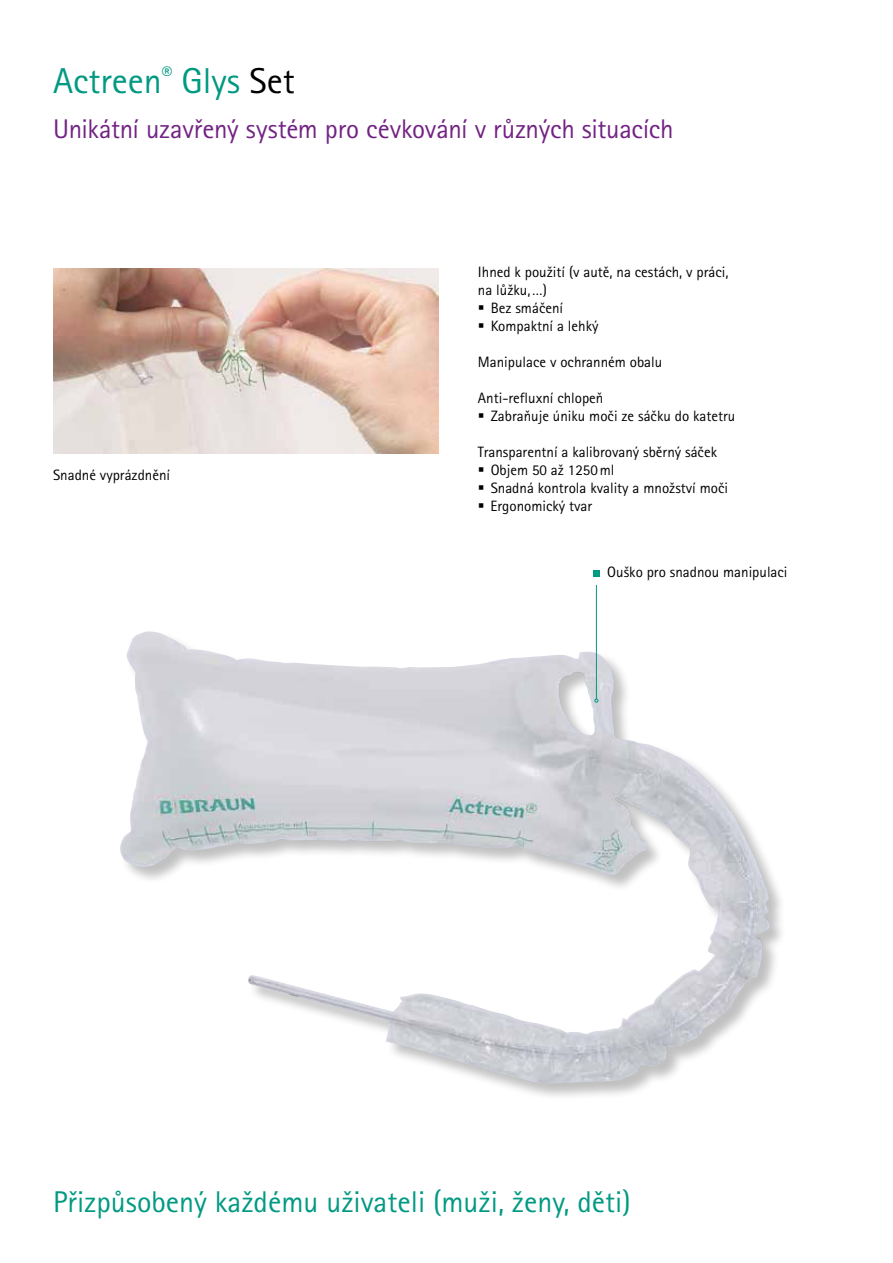
<style>
.page{position:relative;width:893px;height:1263px;background:#fff}
.page>*{position:absolute;margin:0;border:0;box-sizing:border-box;transform-origin:0 0}
.t1{font:36px "Rotis Sans Serif Pro";color:#009982}
.t2{font:30px "Rotis Sans Serif Pro";color:#009982}
.t3{font:27px "Rotis Sans Serif Pro";letter-spacing:-.01em;color:#722283}
.t4{font:15px/18px "Rotis Sans Serif Pro";color:#000}
.s1{color:#000}
</style>
<div class="page">
<div style="left:120px;top:631px;width:667px;height:470px;background:#000;opacity:.25"></div>
<img style="left:120px;top:632px;width:579px;height:251px">
<img style="left:53px;top:269px;width:385px;height:185px">
<div style="left:593px;top:571px;width:7px;height:6px;background:#009982"></div>
<hr style="left:596px;top:585px;width:1px;height:114px;background:#009982">
<svg style="left:594px;top:699px;width:4px;height:3px"></svg>
<h1 class="t1" style="left:53px;top:59px;width:243px">Actreen<sup>®</sup> Glys <span class="s1">Set</span></h1>
<h3 class="t3" style="left:53px;top:113px;width:622px">Unikátní uzavřený systém pro cévkování v různých situacích</h3>
<p class="t4" style="left:53px;top:466px;width:119px">Snadné vyprázdnění</p>
<p class="t4" style="left:478px;top:263px;width:252px">Ihned k použití (v autě, na cestách, v práci,</p>
<p class="t4" style="left:478px;top:281px;width:71px">na lůžku,…)</p>
<p class="t4" style="left:491px;top:299px;width:74px">Bez smáčení</p>
<p class="t4" style="left:491px;top:317px;width:109px">Kompaktní a lehký</p>
<p class="t4" style="left:478px;top:353px;width:186px">Manipulace v ochranném obalu</p>
<p class="t4" style="left:491px;top:389px;width:246px;text-indent:-13px">Anti-refluxní chlopeň<br>Zabraňuje úniku moči ze sáčku do katetru</p>
<p class="t4" style="left:491px;top:443px;width:239px;text-indent:-13px">Transparentní a kalibrovaný sběrný sáček<br>Objem 50 až 1250ml<br>Snadná kontrola kvality a množství moči<br>Ergonomický tvar</p>
<p class="t4" style="left:607px;top:563px;width:182px">Ouško pro snadnou manipulaci</p>
<h2 class="t2" style="left:53px;top:1184px;width:579px">Přizpůsobený každému uživateli (muži, ženy, děti)</h2>
</div>
